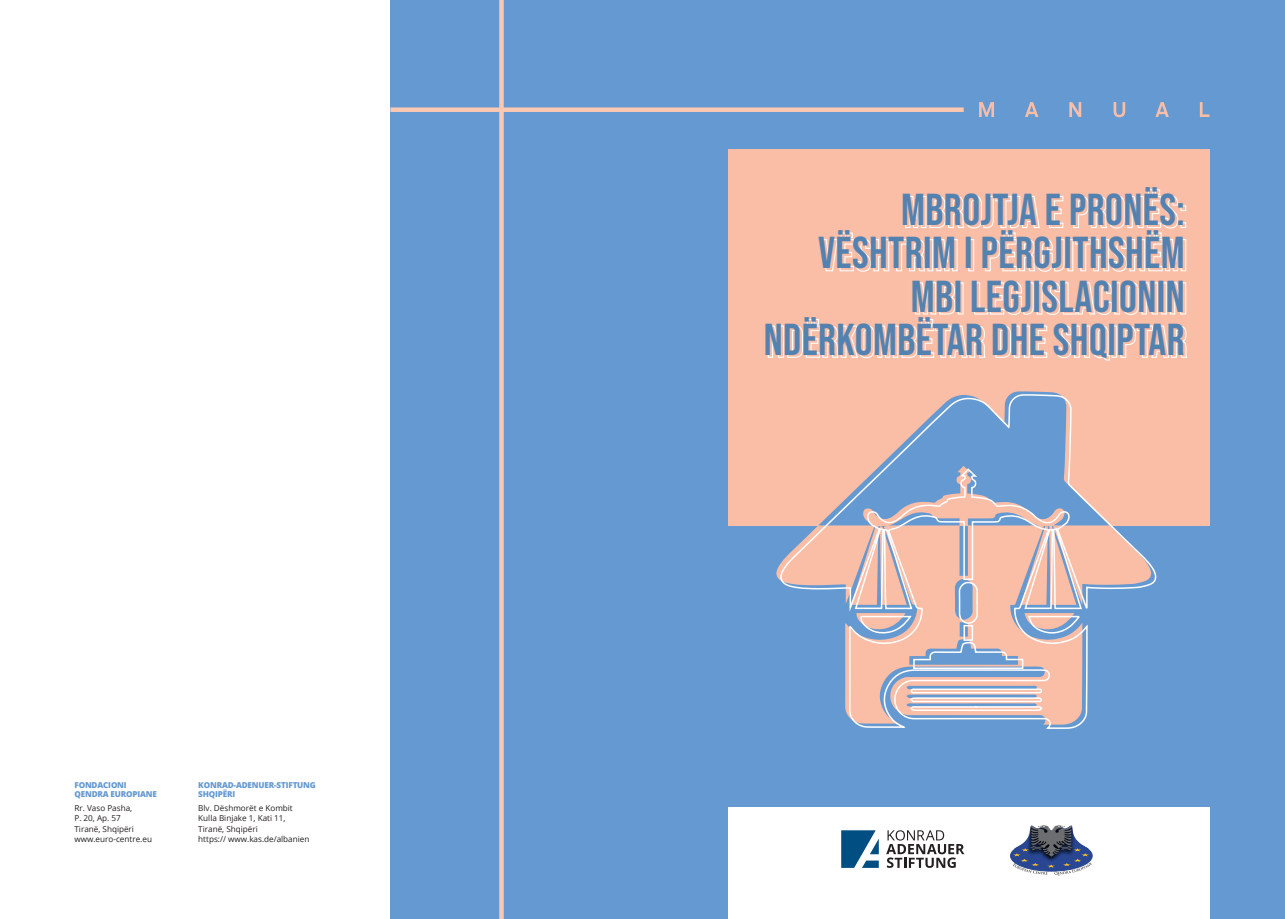
<style>
.page{position:relative;width:1285px;height:919px;background:#fff}
.page>*{position:absolute;margin:0;border:0;box-sizing:border-box;transform-origin:0 0}
.t1{font:44.4px/43.2px "Bebas Neue";letter-spacing:.01em;color:#5482b0;text-align:right}
.main_text{font:8.1px/10.5px "Open Sans";color:#231f20}
.main_text-2{font:800 8.1px/9.3px "Open Sans";letter-spacing:-.02em;color:#6599d1}
</style>
<div class="page">
<div style="left:390px;top:0;width:894px;height:918px;background:#6599d1"></div>
<div style="left:727px;top:149px;width:482px;height:376px;background:#fabda6"></div>
<svg style="left:979px;top:102px;width:230px;height:15px"></svg>
<div style="left:727px;top:807px;width:482px;height:111px;background:#fff"></div>
<svg style="left:778px;top:110px;width:378px;height:766px"></svg>
<div style="left:390px;top:107px;width:573px;height:5px;background:#fbc8b2"></div>
<svg style="left:499px;top:0;width:4px;height:918px;background:#f1c5b3"></svg>
<p class="main_text-2" style="left:74px;top:779px;width:84px">FONDACIONI<br>QENDRA EUROPIANE</p>
<p class="main_text" style="left:74px;top:802px;width:59px">Rr. Vaso Pasha,<br>P. 20, Ap. 57</p>
<p class="main_text" style="left:74px;top:823px;width:61px">Tiranë, Shqipëri</p>
<p class="main_text" style="left:74px;top:833px;width:79px">www.euro-centre.eu</p>
<p class="main_text-2" style="left:198px;top:779px;width:119px">KONRAD-ADENUER-STIFTUNG<br>SHQIPËRI</p>
<p class="main_text" style="left:198px;top:802px;width:96px">Blv. Dëshmorët e Kombit</p>
<p class="main_text" style="left:198px;top:812px;width:89px">Kulla Binjake 1, Kati 11,</p>
<p class="main_text" style="left:198px;top:823px;width:61px">Tiranë, Shqipëri</p>
<p class="main_text" style="left:198px;top:833px;width:113px">https:// www.kas.de/albanien</p>
<p class="t1" style="left:763px;top:188px;width:422px">MBROJTJA E PRONËS:<br>VËSHTRIM I PËRGJITHSHËM<br>MBI LEGJISLACIONIN<br>NDËRKOMBËTAR DHE SHQIPTAR</p>
</div>
